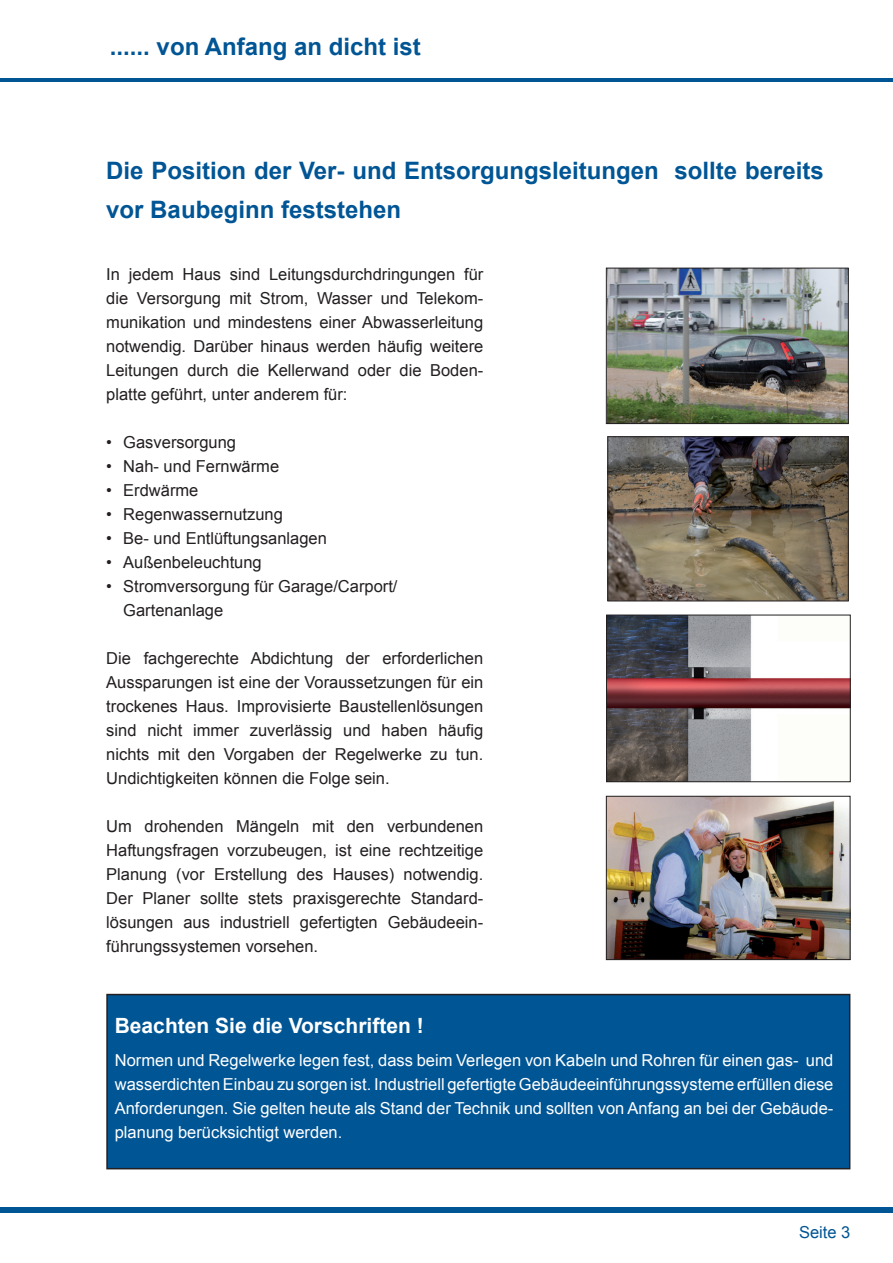
<style>
.page{position:relative;width:893px;height:1263px;background:#fff}
.page>*{position:absolute;margin:0;border:0;box-sizing:border-box;transform-origin:0 0}
.t1{font:700 24px/39px "Arial";color:#005595}
.t2{font:700 21px "Arial";color:#fff}
.t3{font:16.5px/24px "Arial";color:#231f20;text-align:justify}
.t4{font:16.5px/24px "Arial";color:#fff;text-align:justify}
.t5{font:16.5px "Arial";color:#005595}
</style>
<div class="page">
<div style="left:0;top:1208px;width:893px;height:5px;background:#005595"></div>
<hr style="left:0;top:78px;width:893px;height:4px;background:#005595">
<div style="left:107px;top:994px;width:743px;height:175px;background:#005595"></div>
<div style="left:106px;top:994px;width:744px;height:175px;border:2px solid #231f20"></div>
<img style="left:608px;top:270px;width:238px;height:152px">
<div style="left:606px;top:268px;width:242px;height:156px;border:1px solid #231f20"></div>
<img style="left:608px;top:617px;width:240px;height:163px">
<div style="left:606px;top:615px;width:244px;height:167px;border:1px solid #231f20"></div>
<img style="left:610px;top:438px;width:236px;height:161px">
<div style="left:608px;top:436px;width:240px;height:165px;border:1px solid #231f20"></div>
<img style="left:608px;top:798px;width:240px;height:160px">
<div style="left:606px;top:796px;width:244px;height:164px;border:1px solid #231f20"></div>
<h1 class="t1" style="left:110px;top:27px;width:312px">...... von Anfang an dicht ist</h1>
<h1 class="t1" style="left:106px;top:152px;width:719px">Die Position der Ver- und Entsorgungsleitungen sollte bereits vor Baubeginn feststehen</h1>
<p class="t3" style="left:106px;top:262px;width:379px">In jedem Haus sind Leitungsdurchdringungen für die Versorgung mit Strom, Wasser und Telekom&shy;munikation und mindestens einer Abwasserleitung notwendig. Darüber hinaus werden häufig weitere Leitungen durch die Kellerwand oder die Boden&shy;platte geführt, unter anderem für:</p>
<p class="t3" style="left:123px;top:430px;width:276px;text-align:left">Gasversorgung<br>Nah- und Fernwärme<br>Erdwärme<br>Regenwassernutzung<br>Be- und Entlüftungsanlagen<br>Außenbeleuchtung<br>Stromversorgung für Garage/Carport/<br>Gartenanlage</p>
<p class="t3" style="left:106px;top:646px;width:379px">Die fachgerechte Abdichtung der erforderlichen Aussparungen ist eine der Voraussetzungen für ein trockenes Haus. Improvisierte Baustellenlösungen sind nicht immer zuverlässig und haben häufig nichts mit den Vorgaben der Regelwerke zu tun.<br>Undichtigkeiten können die Folge sein.</p>
<p class="t3" style="left:106px;top:814px;width:378px">Um drohenden Mängeln mit den verbundenen Haftungsfragen vorzubeugen, ist eine rechtzeitige Planung (vor Erstellung des Hauses) notwendig.<br>Der Planer sollte stets praxisgerechte Standard&shy;lösungen aus industriell gefertigten Gebäudeein&shy;führungssystemen vorsehen.</p>
<p class="t3" style="left:106px;top:430px;width:7px">• • • • • • •</p>
<p class="t2" style="left:115px;top:1012px;width:310px">Beachten Sie die Vorschriften !</p>
<p class="t4" style="left:115px;top:1048px;width:720px">Normen und Regelwerke legen fest, dass beim Verlegen von Kabeln und Rohren für einen gas- und wasserdichten Einbau zu sorgen ist. Industriell gefertigte Gebäudeeinführungssysteme erfüllen diese Anforderungen. Sie gelten heute als Stand der Technik und sollten von Anfang an bei der Gebäude&shy;planung berücksichtigt werden.</p>
<p class="t5" style="left:799px;top:1221px;width:39px">Seite</p>
</div>
